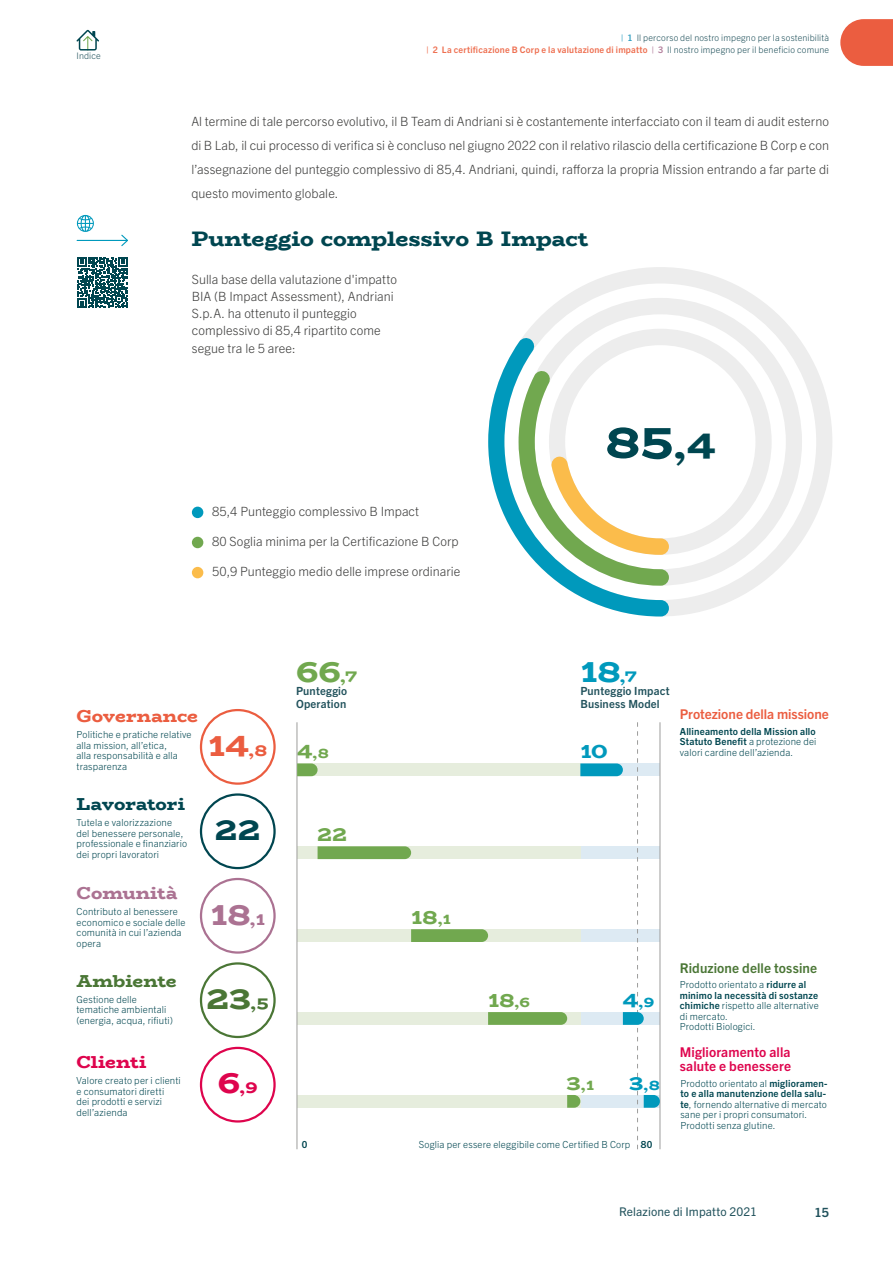
<style>
.page{position:relative;width:893px;height:1263px;background:#fff}
.page>*{position:absolute;margin:0;border:0;box-sizing:border-box;transform-origin:0 0}
.t1{font:800 48px "Bio Rhyme";color:#004650;scale:1.1 1}
.t2{font:800 32.25px "Bio Rhyme";color:#71a84f;scale:1.1 1}
.t3{font:800 32.25px "Bio Rhyme";color:#ab7292;scale:1.1 1}
.t4{font:800 32.25px "Bio Rhyme";color:#4a7635;scale:1.1 1}
.t5{font:800 32.25px "Bio Rhyme";color:#eb5d40;scale:1.1 1}
.t6{font:800 32.25px "Bio Rhyme";color:#0099bc;scale:1.1 1}
.t7{font:800 32.25px "Bio Rhyme";color:#004650;scale:1.1 1}
.t8{font:800 21px "Bio Rhyme";color:#004650;scale:1.1 1}
.t9{font:800 21px "Bio Rhyme";color:#71a84f;scale:1.1 1}
.t10{font:800 21px "Bio Rhyme";color:#0099bc;scale:1.1 1}
.t11{font:800 17.4px "Bio Rhyme";color:#eb5d40;scale:1.1 1}
.t12{font:800 17.4px "Bio Rhyme";letter-spacing:.005em;color:#de044d;scale:1.1 1}
.t13{font:800 17.4px "Bio Rhyme";letter-spacing:-.005em;color:#004650;scale:1.1 1}
.t14{font:800 17.4px "Bio Rhyme";letter-spacing:.005em;color:#ab7292;scale:1.1 1}
.t15{font:800 17.4px "Bio Rhyme";color:#4a7635;scale:1.1 1}
.t16{font:800 15px "Bio Rhyme";color:#71a84f;scale:1.1 1}
.t17{font:800 15px "Bio Rhyme";color:#0099bc;scale:1.1 1}
.t18{font:700 13.5px/13.5px "Trade Gothic Next LT Pro";letter-spacing:.01em;color:#de044d}
.t19{font:700 13.5px "Trade Gothic Next LT Pro";color:#eb5d40}
.t20{font:700 13.5px "Trade Gothic Next LT Pro";letter-spacing:.005em;color:#4a7635}
.t21{font:300 12.75px/17.2px "Trade Gothic Next LT Pro";letter-spacing:.005em;color:#3c3c3b;text-align:justify}
.t22{font:700 12.75px "Trade Gothic Next LT Pro";color:#21525c}
.t23{font:12px "Trade Gothic Next LT Pro";letter-spacing:.005em;color:#21525c}
.t24{font:700 11.25px/12px "Trade Gothic Next LT Pro";letter-spacing:.015em;color:#21525c}
.t25{font:300 9.75px/10.5px "Trade Gothic Next LT Pro";letter-spacing:.015em;color:#004650}
.t26{font:700 9.75px/10.5px "Trade Gothic Next LT Pro";letter-spacing:.02em;color:#004650;text-align:justify}
.t27{font:300 9px/12px "Trade Gothic Next LT Pro";letter-spacing:.015em;color:#21525c;text-align:right}
.s1{font-weight:700;color:#38a2c3}
.s2{font-weight:700;color:#ee6f50}
.s3{font-weight:700;color:#b37f9c}
.s4{font-size:39px}
.s5{font-size:17.4px}
.s6{font-size:32.25px}
.s7{font-size:21px}
.s8{font-weight:300}
.s9{font-size:15px}
.s10{font-weight:700}
</style>
<div class="page">
<svg style="left:840px;top:19px;width:53px;height:47px;background:#ed6e54"></svg>
<svg style="left:523px;top:267px;width:309px;height:349px"></svg>
<svg style="left:488px;top:337px;width:181px;height:279px"></svg>
<svg style="left:519px;top:370px;width:150px;height:216px"></svg>
<div style="left:192px;top:507px;width:11px;height:11px;background:#0099bc;border-radius:50%"></div>
<div style="left:192px;top:537px;width:11px;height:11px;background:#71a84f;border-radius:50%"></div>
<div style="left:192px;top:567px;width:11px;height:11px;background:#fbbc4b;border-radius:50%"></div>
<svg style="left:77px;top:257px;width:51px;height:51px"></svg>
<hr style="left:77px;top:240px;width:50px;height:1px;background:#0099bc">
<svg style="left:120px;top:234px;width:8px;height:13px"></svg>
<svg style="left:77px;top:215px;width:17px;height:17px"></svg>
<div style="left:200px;top:709px;width:76px;height:76px;border:2px solid #eb5d40;border-radius:50%"></div>
<div style="left:200px;top:878px;width:76px;height:76px;border:2px solid #ab7292;border-radius:50%"></div>
<div style="left:200px;top:793px;width:76px;height:76px;border:2px solid #004650;border-radius:50%"></div>
<div style="left:200px;top:962px;width:76px;height:76px;border:2px solid #4a7635;border-radius:50%"></div>
<div style="left:200px;top:1047px;width:76px;height:75px;border:2px solid #de044d;border-radius:50%"></div>
<hr style="left:660px;top:722px;width:1px;height:427px;background:#9d9d9c">
<svg style="left:297px;top:722px;width:363px;height:427px"></svg>
<svg style="left:76px;top:30px;width:23px;height:21px"></svg>
<p class="t27" style="left:77px;top:49px;width:26px">Indice</p>
<p class="t27" style="left:426px;top:31px;width:404px"><span class="s1">| 1</span> Il percorso del nostro impegno per la sostenibilità<br><span class="s2">| 2 La certificazione B Corp e la valutazione di impatto</span> <span class="s3">| 3</span> Il nostro impegno per il beneficio comune</p>
<p class="t21" style="left:191px;top:108px;width:639px;line-height:24px">Al termine di tale percorso evolutivo, il B Team di Andriani si è costantemente interfacciato con il team di audit esterno di B Lab, il cui processo di verifica si è concluso nel giugno 2022 con il relativo rilascio della certificazione B Corp e con l’assegnazione del punteggio complessivo di 85,4. Andriani, quindi, rafforza la propria Mission entrando a far parte di questo movimento globale.</p>
<h3 class="t8" style="left:191px;top:223px;width:362px">Punteggio complessivo B Impact</h3>
<h3 class="t21" style="left:192px;top:270px;width:207px;text-align:left">Sulla base della valutazione d'impatto<br>BIA (B Impact Assessment), Andriani<br>S.p.A. ha ottenuto il punteggio complessivo di 85,4 ripartito come segue tra le 5 aree:</h3>
<h3 class="t21" style="left:212px;top:502px;width:209px">85,4 Punteggio complessivo B Impact</h3>
<h3 class="t21" style="left:212px;top:532px;width:248px">80 Soglia minima per la Certificazione B Corp</h3>
<h3 class="t21" style="left:212px;top:562px;width:250px">50,9 Punteggio medio delle imprese ordinarie</h3>
<h1 class="t1" style="left:605px;top:404px;width:102px">85<span class="s4">,4</span></h1>
<h2 class="t2" style="left:296px;top:645px;width:57px">66<span class="s5">,7</span></h2>
<h2 class="t6" style="left:580px;top:645px;width:53px">18<span class="s5">,7</span></h2>
<h3 class="t11" style="left:77px;top:703px;width:112px">Governance</h3>
<p class="t25" style="left:77px;top:729px;width:117px">Politiche e pratiche relative alla mission, all’etica,<br>alla responsabilità e alla trasparenza</p>
<h2 class="t5" style="left:208px;top:720px;width:55px">14<span class="s5">,8</span></h2>
<h3 class="t13" style="left:77px;top:791px;width:100px">Lavoratori</h3>
<p class="t25" style="left:77px;top:817px;width:112px">Tutela e valorizzazione del benessere personale, professionale e finanziario dei propri lavoratori</p>
<h3 class="t14" style="left:77px;top:880px;width:93px">Comunità</h3>
<p class="t25" style="left:77px;top:906px;width:111px">Contributo al benessere economico e sociale delle comunità in cui l’azienda opera</p>
<h3 class="t15" style="left:77px;top:967px;width:93px">Ambiente</h3>
<p class="t25" style="left:77px;top:993px;width:98px">Gestione delle tematiche ambientali (energia, acqua, rifiuti)</p>
<h2 class="t7" style="left:215px;top:804px;width:42px">22</h2>
<h2 class="t3" style="left:210px;top:889px;width:51px">18<span class="s5">,1</span></h2>
<h2 class="t4" style="left:207px;top:973px;width:58px">23<span class="s5">,5</span></h2>
<h3 class="t12" style="left:77px;top:1049px;width:65px">Clienti</h3>
<p class="t25" style="left:77px;top:1075px;width:106px">Valore creato per i clienti e consumatori diretti<br>dei prodotti e servizi dell’azienda</p>
<h3 class="t12" style="left:218px;top:1073px;width:38px"><span class="s6">6</span>,9</h3>
<p class="t24" style="left:296px;top:685px;width:53px">Punteggio<br>Operation</p>
<h3 class="t16" style="left:297px;top:741px;width:30px"><span class="s7">4</span>,8</h3>
<h3 class="t9" style="left:318px;top:817px;width:28px">22</h3>
<p class="t24" style="left:580px;top:685px;width:91px">Punteggio Impact<br>Business Model</p>
<h3 class="t10" style="left:580px;top:734px;width:27px">10</h3>
<h3 class="t19" style="left:680px;top:705px;width:151px">Protezione della missione</h3>
<p class="t26" style="left:680px;top:725px;width:138px">Allineamento della Mission allo Statuto Benefit <span class="s8">a protezione dei valori cardine dell’azienda.</span></p>
<h3 class="t9" style="left:411px;top:900px;width:38px">18<span class="s9">,1</span></h3>
<h3 class="t9" style="left:488px;top:983px;width:40px">18<span class="s9">,6</span></h3>
<h3 class="t16" style="left:566px;top:1073px;width:27px"><span class="s7">3</span>,1</h3>
<h3 class="t17" style="left:623px;top:990px;width:30px"><span class="s7">4</span>,9</h3>
<h3 class="t17" style="left:629px;top:1073px;width:29px"><span class="s7">3</span>,8</h3>
<p class="t26" style="left:302px;top:1139px;width:7px">0</p>
<p class="t25" style="left:419px;top:1139px;width:235px">Soglia per essere eleggibile come Certified B Corp <span class="s10">80</span></p>
<h3 class="t20" style="left:680px;top:958px;width:139px">Riduzione delle tossine</h3>
<p class="t25" style="left:680px;top:979px;width:140px">Prodotto orientato a <span class="s10">ridurre al minimo la necessità di sostanze chimiche</span> rispetto alle alternative di mercato.<br>Prodotti Biologici.</p>
<h3 class="t18" style="left:680px;top:1045px;width:113px">Miglioramento alla salute e benessere</h3>
<p class="t25" style="left:680px;top:1077px;width:149px">Prodotto orientato al <span class="s10">miglioramen&shy;to e alla manutenzione della salu&shy;te</span>, fornendo alternative di mercato sane per i propri consumatori.<br>Prodotti senza glutine.</p>
<p class="t23" style="left:619px;top:1203px;width:139px">Relazione di Impatto 2021</p>
<h3 class="t22" style="left:815px;top:1203px;width:16px">15</h3>
</div>
